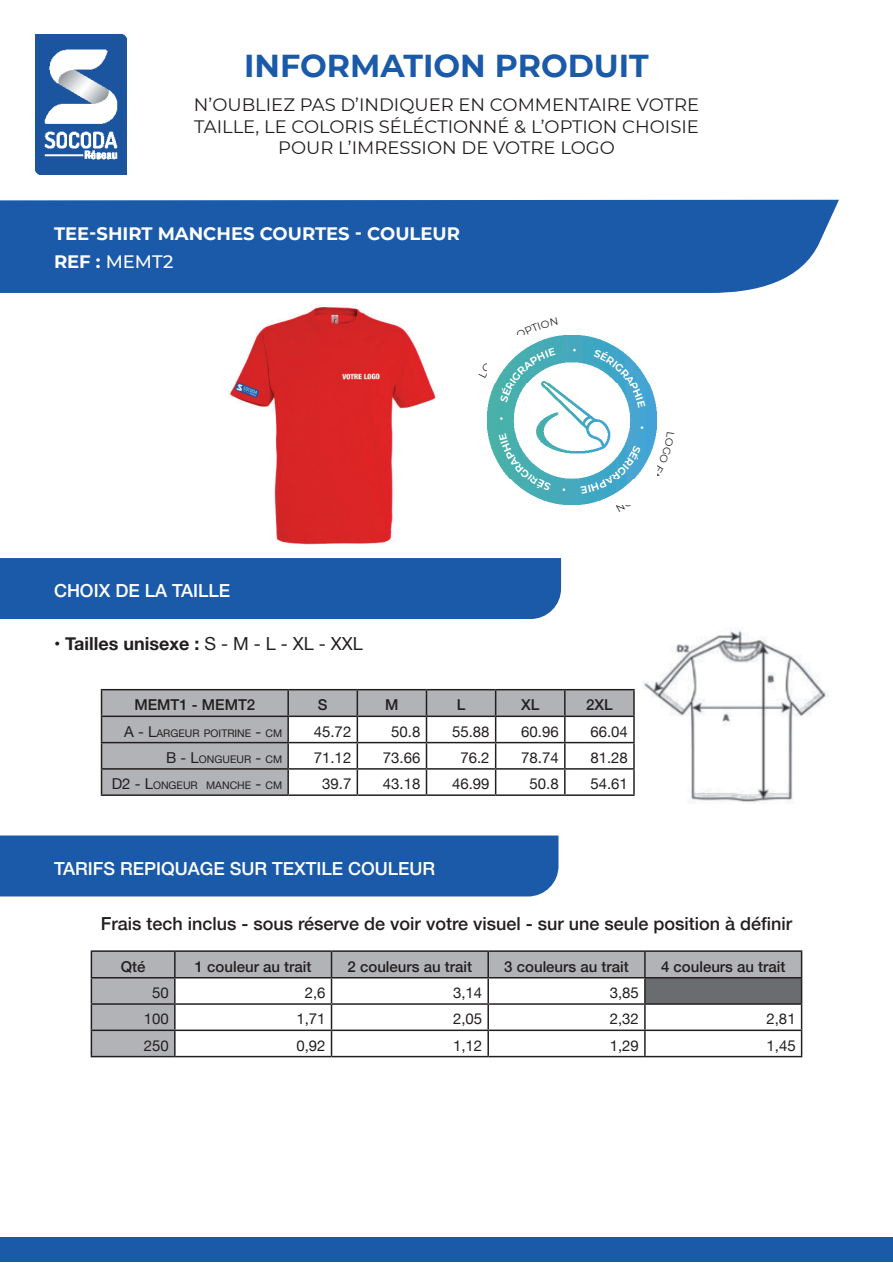
<style>
.page{position:relative;width:893px;height:1263px;background:#fff}
.page>*{position:absolute;margin:0;border:0;box-sizing:border-box;transform-origin:0 0}
.t1{font:700 31.65px "Montserrat";color:#1b5aa9}
.t2{font:18px/21.6px "Montserrat";color:#231f20;text-align:center}
.t3{font:500 18px "Helvetica Neue";color:#231f20}
.t4{font:500 18px "Helvetica Neue";color:#fff}
.t5{font:700 18px/28.5px "Montserrat";color:#fff}
.t6{font:700 18px "Helvetica Neue";color:#231f20}
.t7{font:15px "Helvetica Neue";color:#231f20}
.t8{font:500 15px "Helvetica Neue";color:#231f20}
.t9{font:10.5px "Helvetica Neue";color:#231f20}
.s1{font-weight:500}
.s2{font-weight:400}
.s3{font-size:15px}
</style>
<div class="page">
<div style="left:0;top:835px;width:558px;height:61px;background:#1b5aa9"></div>
<div style="left:0;top:558px;width:561px;height:61px;background:#1b5aa9"></div>
<img style="left:35px;top:34px;width:91px;height:141px">
<div style="left:0;top:200px;width:839px;height:93px;background:#1b5aa9"></div>
<img style="left:230px;top:307px;width:206px;height:238px">
<div style="left:0;top:1237px;width:893px;height:25px;background:#1b5aa9"></div>
<img style="left:487px;top:335px;width:170px;height:170px">
<hr style="left:91px;top:950px;width:84px;height:2px;background:#231f20">
<hr style="left:175px;top:950px;width:156px;height:2px;background:#231f20">
<hr style="left:331px;top:950px;width:157px;height:2px;background:#231f20">
<hr style="left:488px;top:950px;width:157px;height:2px;background:#231f20">
<hr style="left:645px;top:950px;width:157px;height:2px;background:#231f20">
<svg style="left:91px;top:951px;width:711px;height:105px"></svg>
<hr style="left:91px;top:1056px;width:84px;height:1px;background:#231f20">
<hr style="left:175px;top:1056px;width:156px;height:1px;background:#231f20">
<hr style="left:331px;top:1056px;width:157px;height:1px;background:#231f20">
<hr style="left:488px;top:1056px;width:157px;height:1px;background:#231f20">
<hr style="left:645px;top:1056px;width:157px;height:1px;background:#231f20">
<img style="left:628px;top:631px;width:201px;height:172px">
<hr style="left:101px;top:689px;width:187px;height:1px;background:#231f20">
<hr style="left:288px;top:689px;width:69px;height:1px;background:#231f20">
<hr style="left:357px;top:689px;width:69px;height:1px;background:#231f20">
<hr style="left:426px;top:689px;width:70px;height:1px;background:#231f20">
<hr style="left:496px;top:689px;width:69px;height:1px;background:#231f20">
<hr style="left:565px;top:689px;width:70px;height:1px;background:#231f20">
<hr style="left:633px;top:690px;width:2px;height:25px;background:#231f20">
<hr style="left:565px;top:715px;width:70px;height:2px;background:#231f20">
<hr style="left:633px;top:717px;width:2px;height:25px;background:#231f20">
<hr style="left:565px;top:742px;width:70px;height:1px;background:#231f20">
<hr style="left:633px;top:743px;width:2px;height:25px;background:#231f20">
<svg style="left:101px;top:690px;width:533px;height:104px"></svg>
<hr style="left:565px;top:768px;width:70px;height:2px;background:#231f20">
<hr style="left:564px;top:770px;width:2px;height:24px;background:#231f20">
<hr style="left:633px;top:770px;width:2px;height:24px;background:#231f20">
<hr style="left:101px;top:794px;width:187px;height:2px;background:#231f20">
<hr style="left:288px;top:794px;width:69px;height:2px;background:#231f20">
<hr style="left:357px;top:794px;width:69px;height:2px;background:#231f20">
<hr style="left:426px;top:794px;width:70px;height:2px;background:#231f20">
<hr style="left:496px;top:794px;width:69px;height:2px;background:#231f20">
<hr style="left:565px;top:794px;width:70px;height:2px;background:#231f20">
<svg style="left:487px;top:362px;width:5px;height:16px"></svg>
<svg style="left:516px;top:335px;width:42px;height:4px"></svg>
<svg style="left:650px;top:432px;width:7px;height:48px"></svg>
<svg style="left:616px;top:497px;width:18px;height:8px"></svg>
<h1 class="t1" style="left:244px;top:43px;width:406px">INFORMATION PRODUIT</h1>
<p class="t2" style="left:194px;top:93px;width:507px">N’OUBLIEZ PAS D’INDIQUER EN COMMENTAIRE VOTRE<br>TAILLE, LE COLORIS SÉLÉCTIONNÉ &amp; L’OPTION CHOISIE<br>POUR L’IMRESSION DE VOTRE LOGO</p>
<p class="t5" style="left:54px;top:218px;width:407px">TEE-SHIRT MANCHES COURTES - COULEUR<br>REF : <span class="s1">MEMT2</span></p>
<p class="t4" style="left:54px;top:576px;width:178px">CHOIX DE LA TAILLE</p>
<p class="t6" style="left:54px;top:630px;width:310px">• Tailles unisexe : <span class="s2">S - M - L - XL - XXL</span></p>
<p class="t8" style="left:134px;top:693px;width:122px">MEMT1 - MEMT2</p>
<p class="t8" style="left:318px;top:693px;width:11px">S</p>
<p class="t8" style="left:385px;top:693px;width:15px">M</p>
<p class="t8" style="left:457px;top:693px;width:10px">L</p>
<p class="t8" style="left:521px;top:693px;width:20px">XL</p>
<p class="t8" style="left:586px;top:693px;width:28px">2XL</p>
<p class="t9" style="left:124px;top:725px;width:159px"><span class="s3">A - L</span>ARGEUR POITRINE <span class="s3">-</span> CM</p>
<p class="t7" style="left:314px;top:720px;width:39px">45.72</p>
<p class="t7" style="left:391px;top:720px;width:31px">50.8</p>
<p class="t7" style="left:452px;top:720px;width:39px">55.88</p>
<p class="t7" style="left:521px;top:720px;width:39px">60.96</p>
<p class="t7" style="left:590px;top:720px;width:39px">66.04</p>
<p class="t9" style="left:166px;top:751px;width:117px"><span class="s3">B - L</span>ONGUEUR <span class="s3">-</span> CM</p>
<p class="t7" style="left:314px;top:747px;width:39px">71.12</p>
<p class="t7" style="left:383px;top:747px;width:39px">73.66</p>
<p class="t7" style="left:460px;top:747px;width:31px">76.2</p>
<p class="t7" style="left:521px;top:747px;width:39px">78.74</p>
<p class="t7" style="left:590px;top:747px;width:39px">81.28</p>
<p class="t9" style="left:112px;top:778px;width:172px"><span class="s3">D2 - L</span>ONGEUR MANCHE <span class="s3">-</span> CM</p>
<p class="t7" style="left:322px;top:773px;width:31px">39.7</p>
<p class="t7" style="left:383px;top:773px;width:39px">43.18</p>
<p class="t7" style="left:452px;top:773px;width:39px">46.99</p>
<p class="t7" style="left:530px;top:773px;width:31px">50.8</p>
<p class="t7" style="left:590px;top:773px;width:39px">54.61</p>
<p class="t4" style="left:54px;top:854px;width:383px">TARIFS REPIQUAGE SUR TEXTILE COULEUR</p>
<p class="t3" style="left:101px;top:909px;width:693px">Frais tech inclus - sous réserve de voir votre visuel - sur une seule position à définir</p>
<p class="t8" style="left:121px;top:954px;width:26px">Qté</p>
<p class="t8" style="left:195px;top:954px;width:118px">1 couleur au trait</p>
<p class="t8" style="left:348px;top:954px;width:126px">2 couleurs au trait</p>
<p class="t8" style="left:504px;top:954px;width:126px">3 couleurs au trait</p>
<p class="t8" style="left:661px;top:954px;width:126px">4 couleurs au trait</p>
<p class="t7" style="left:152px;top:982px;width:18px">50</p>
<p class="t7" style="left:305px;top:982px;width:22px">2,6</p>
<p class="t7" style="left:453px;top:982px;width:31px">3,14</p>
<p class="t7" style="left:610px;top:982px;width:31px">3,85</p>
<p class="t7" style="left:144px;top:1008px;width:27px">100</p>
<p class="t7" style="left:296px;top:1008px;width:31px">1,71</p>
<p class="t7" style="left:453px;top:1008px;width:31px">2,05</p>
<p class="t7" style="left:610px;top:1008px;width:31px">2,32</p>
<p class="t7" style="left:766px;top:1008px;width:31px">2,81</p>
<p class="t7" style="left:144px;top:1034px;width:27px">250</p>
<p class="t7" style="left:296px;top:1034px;width:31px">0,92</p>
<p class="t7" style="left:453px;top:1034px;width:31px">1,12</p>
<p class="t7" style="left:610px;top:1034px;width:31px">1,29</p>
<p class="t7" style="left:766px;top:1034px;width:31px">1,45</p>
</div>
